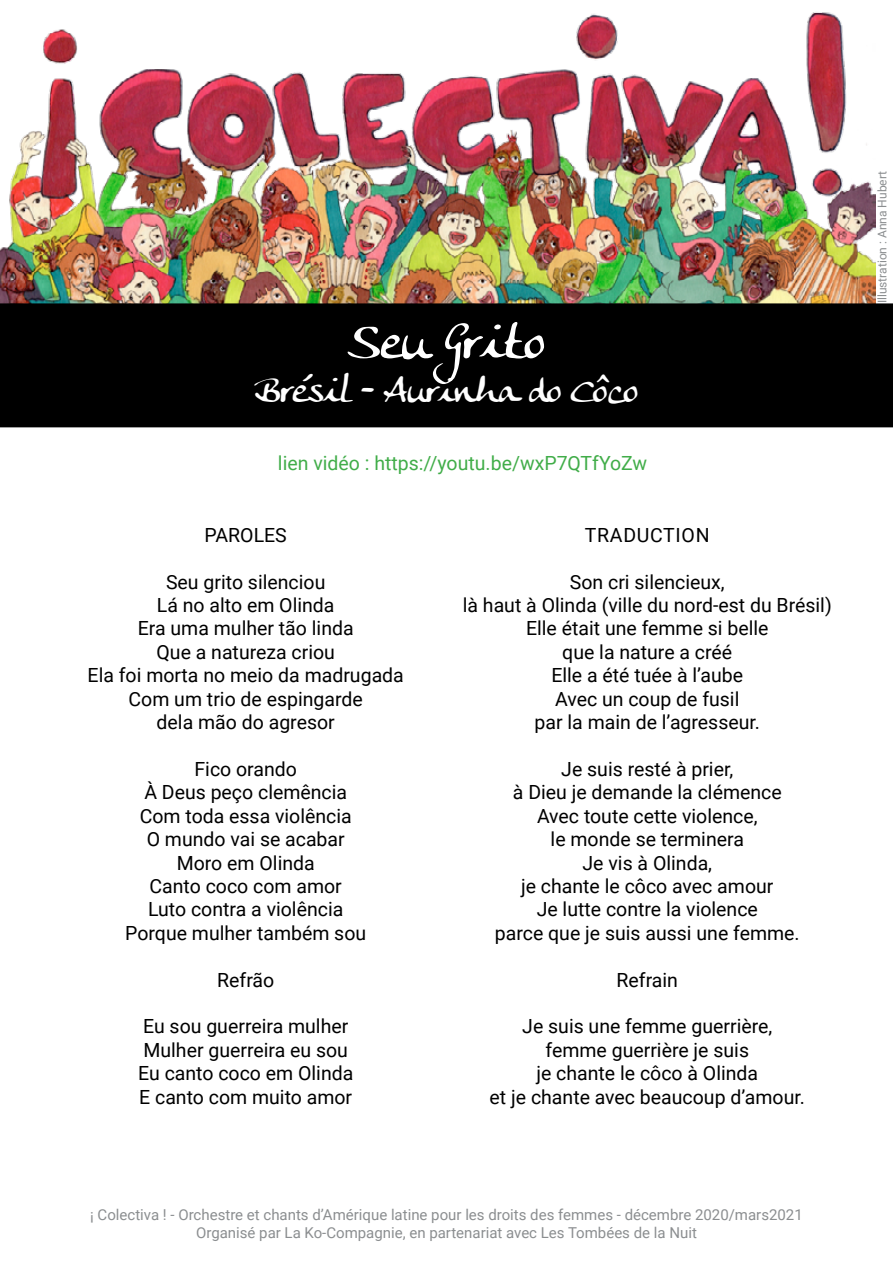
<style>
.page{position:relative;width:893px;height:1263px;background:#fff}
.page>*{position:absolute;margin:0;border:0;box-sizing:border-box;transform-origin:0 0}
.t1{font:51px "Anke Calligraphic FG";color:#fff}
.t2{font:36px "Anke Calligraphic FG";color:#fff}
.t3{font:19.5px/23.4px "Roboto";color:#000;text-align:center}
.t4{font:19.5px "Roboto";color:#41ad49}
.t5{font:15px/18px "Roboto";color:#8b8e90;text-align:center}
.t6{font:12px "Roboto";color:#8b8e90}
</style>
<div class="page">
<img style="left:0;top:12px;width:875px;height:291px">
<div style="left:0;top:303px;width:893px;height:124px;background:#000"></div>
<h1 class="t1" style="left:348px;top:311px;width:199px">Seu Grito</h1>
<h2 class="t2" style="left:254px;top:368px;width:386px">Brésil - Aurinha do Côco</h2>
<p class="t4" style="left:278px;top:450px;width:371px">lien vidéo : https://youtu.be/wxP7QTfYoZw</p>
<p class="t3" style="left:205px;top:522px;width:84px">PAROLES</p>
<p class="t3" style="left:88px;top:569px;width:318px">Seu grito silenciou<br>Lá no alto em Olinda<br>Era uma mulher tão linda<br>Que a natureza criou<br>Ela foi morta no meio da madrugada<br>Com um trio de espingarde<br>dela mão do agresor</p>
<p class="t3" style="left:125px;top:756px;width:242px">Fico orando<br>À Deus peço clemência<br>Com toda essa violência<br>O mundo vai se acabar<br>Moro em Olinda<br>Canto coco com amor<br>Luto contra a violência<br>Porque mulher também sou</p>
<p class="t3" style="left:217px;top:967px;width:59px">Refrão</p>
<p class="t3" style="left:138px;top:1014px;width:217px;text-align:left">Eu sou guerreira mulher<br>Mulher guerreira eu sou<br>Eu canto coco em Olinda<br>E canto com muito amor</p>
<p class="t3" style="left:585px;top:522px;width:26px">Trad</p>
<p class="t3" style="left:637px;top:522px;width:74px">uction</p>
<p class="t3" style="left:463px;top:569px;width:371px">Son cri silencieux,<br>là haut à Olinda (ville du nord-est du Brésil)<br>Elle était une femme si belle<br>que la nature a créé<br>Elle a été tuée à l’aube<br>Avec un coup de fusil<br>par la main de l’agresseur.</p>
<p class="t3" style="left:495px;top:756px;width:306px">Je suis resté à prier,<br>à Dieu je demande la clémence<br>Avec toute cette violence,<br>le monde se terminera<br>Je vis à Olinda,<br>je chante le côco avec amour<br>Je lutte contre la violence<br>parce que je suis aussi une femme.</p>
<p class="t3" style="left:617px;top:967px;width:63px">Refrain</p>
<p class="t3" style="left:490px;top:1014px;width:317px">Je suis une femme guerrière, femme guerrière je suis<br>je chante le côco à Olinda<br>et je chante avec beaucoup d’amour.</p>
<p class="t5" style="left:90px;top:1205px;width:714px">¡ Colectiva ! - Orchestre et chants d’Amérique latine pour les droits des femmes - décembre 2020/mars2021<br>Organisé par La Ko-Compagnie, en partenariat avec Les Tombées de la Nuit</p>
<p class="t6" style="left:874px;top:303px;width:134px;rotate:-90deg">I llustration : Anna Hubert</p>
</div>
